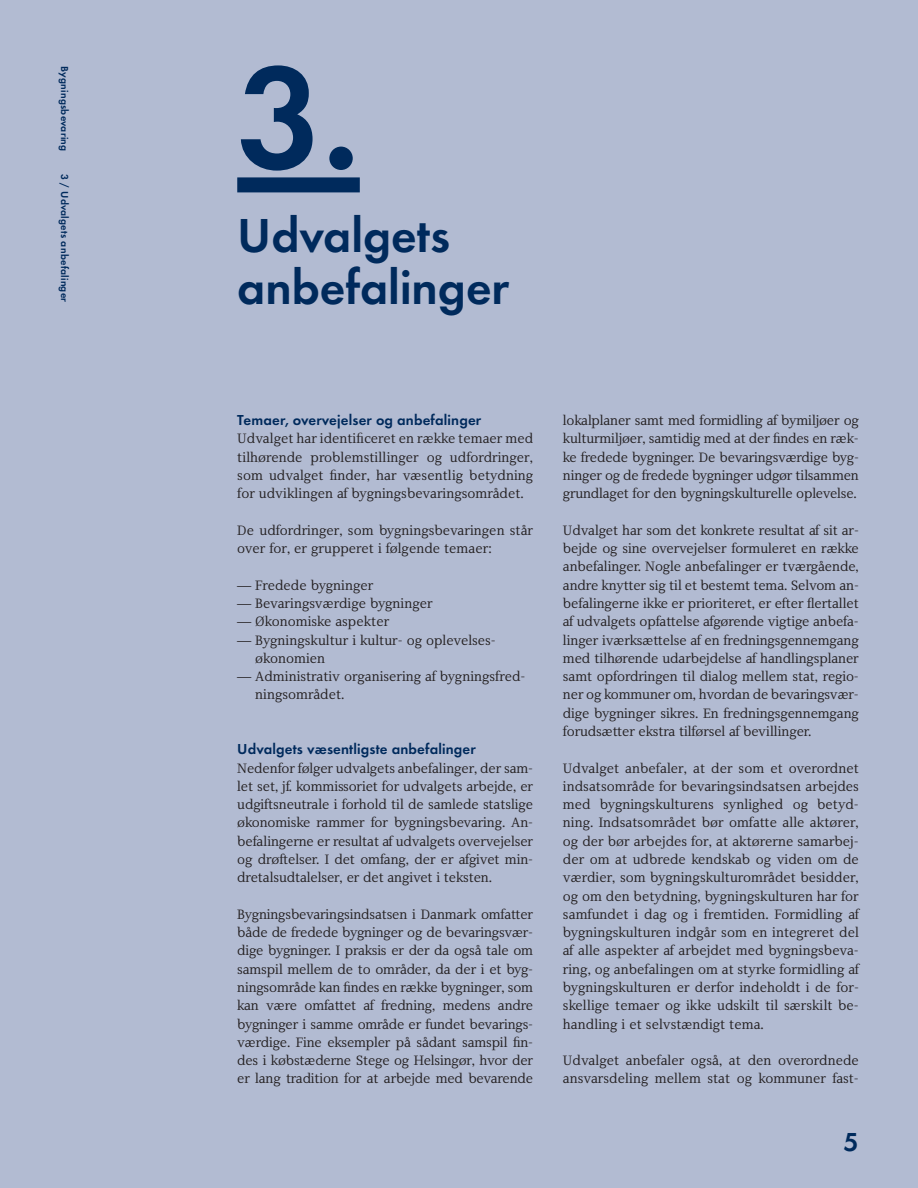
<style>
.page{position:relative;width:918px;height:1188px;background:#b2bbd2}
.page>*{position:absolute;margin:0;border:0;box-sizing:border-box;transform-origin:0 0}
.t1{font:600 150px "Futura EFOP";color:#002a5c}
.t2{font:600 49.5px/52.5px "Futura EFOP";color:#002a5c}
.t3{font:600 27px "Futura EFOP";color:#002a5c}
.t4{font:600 15px "Futura EFOP";letter-spacing:.01em;color:#002a5c}
.t5{font:14.25px/18.3px "Ninetysix K Serif";color:#231f20;text-align:justify}
.t6{font:600 10.5px "Futura EFOP";letter-spacing:.025em;color:#002a5c}
.s1{font-family:"Home"}
</style>
<div class="page">
<div style="left:237px;top:177px;width:123px;height:15px;background:#002a5c"></div>
<p class="t6" style="left:69px;top:66px;width:87px;rotate:90deg">Bygningsbevaring</p>
<p class="t6" style="left:69px;top:174px;width:130px;rotate:90deg">3 / Udvalgets anbefalinger</p>
<h1 class="t1" style="left:237px;top:52px;width:124px">3.</h1>
<h2 class="t2" style="left:237px;top:212px;width:274px">Udvalgets anbefalinger</h2>
<p class="t4" style="left:237px;top:414px;width:246px">Temaer, overvejelser og anbefalinger</p>
<p class="t5" style="left:237px;top:431px;width:297px">Udvalget har identificeret en række temaer med tilhørende problemstillinger og udfordringer, som udvalget finder, har væsentlig betydning for udviklingen af bygningsbevaringsområdet.</p>
<p class="t5" style="left:237px;top:522px;width:297px">De udfordringer, som bygningsbevaringen står over for, er grupperet i følgende temaer:</p>
<p class="t5" style="left:237px;top:577px;width:138px"><span class="s1">—</span> Fredede bygninger</p>
<p class="t5" style="left:237px;top:596px;width:197px"><span class="s1">—</span> Bevaringsværdige bygninger</p>
<p class="t5" style="left:237px;top:614px;width:153px"><span class="s1">—</span> Økonomiske aspekter</p>
<p class="t5" style="left:255px;top:632px;width:242px;text-indent:-18px"><span class="s1">—</span> Bygningskultur i kultur- og oplevelses&shy;økonomien</p>
<p class="t5" style="left:255px;top:669px;width:272px;text-indent:-18px"><span class="s1">—</span> Administrativ organisering af bygningsfred&shy;ningsområdet.</p>
<p class="t4" style="left:237px;top:743px;width:240px">Udvalgets væsentligste anbefalinger</p>
<p class="t5" style="left:237px;top:760px;width:297px">Nedenfor følger udvalgets anbefalinger, der sam&shy;let set, jf. kommissoriet for udvalgets arbejde, er udgiftsneutrale i forhold til de samlede statslige økonomiske rammer for bygningsbevaring. An&shy;befalingerne er resultat af udvalgets overvejelser og drøftelser. I det omfang, der er afgivet min&shy;dretalsudtalelser, er det angivet i teksten.</p>
<p class="t5" style="left:237px;top:906px;width:297px">Bygningsbevaringsindsatsen i Danmark omfatter både de fredede bygninger og de bevaringsvær&shy;dige bygninger. I praksis er der da også tale om samspil mellem de to områder, da der i et byg&shy;ningsområde kan findes en række bygninger, som kan være omfattet af fredning, medens andre bygninger i samme område er fundet bevarings&shy;værdige. Fine eksempler på sådant samspil fin&shy;des i købstæderne Stege og Helsingør, hvor der er lang tradition for at arbejde med bevarende</p>
<p class="t5" style="left:563px;top:413px;width:297px">lokalplaner samt med formidling af bymiljøer og kulturmiljøer, samtidig med at der findes en ræk&shy;ke fredede bygninger. De bevaringsværdige byg&shy;ninger og de fredede bygninger udgør tilsammen grundlaget for den bygningskulturelle oplevelse.</p>
<p class="t5" style="left:563px;top:522px;width:297px">Udvalget har som det konkrete resultat af sit ar&shy;bejde og sine overvejelser formuleret en række anbefalinger. Nogle anbefalinger er tværgående, andre knytter sig til et bestemt tema. Selvom an&shy;befalingerne ikke er prioriteret, er efter flertallet af udvalgets opfattelse afgørende vigtige anbefa&shy;linger iværksættelse af en fredningsgennemgang med tilhørende udarbejdelse af handlingsplaner samt opfordringen til dialog mellem stat, regio&shy;ner og kommuner om, hvordan de bevaringsvær&shy;dige bygninger sikres. En fredningsgennemgang forudsætter ekstra tilførsel af bevillinger.</p>
<p class="t5" style="left:563px;top:760px;width:297px">Udvalget anbefaler, at der som et overordnet indsatsområde for bevaringsindsatsen arbejdes med bygningskulturens synlighed og betyd&shy;ning. Indsatsområdet bør omfatte alle aktører, og der bør arbejdes for, at aktørerne samarbej&shy;der om at udbrede kendskab og viden om de værdier, som bygningskulturområdet besidder, og om den betydning, bygningskulturen har for samfundet i dag og i fremtiden. Formidling af bygningskulturen indgår som en integreret del af alle aspekter af arbejdet med bygningsbeva&shy;ring, og anbefalingen om at styrke formidling af bygningskulturen er derfor indeholdt i de for&shy;skellige temaer og ikke udskilt til særskilt be&shy;handling i et selvstændigt tema.</p>
<p class="t5" style="left:563px;top:1053px;width:297px">Udvalget anbefaler også, at den overordnede ansvarsdeling mellem stat og kommuner fast-</p>
<h3 class="t3" style="left:844px;top:1130px;width:17px">5</h3>
</div>
